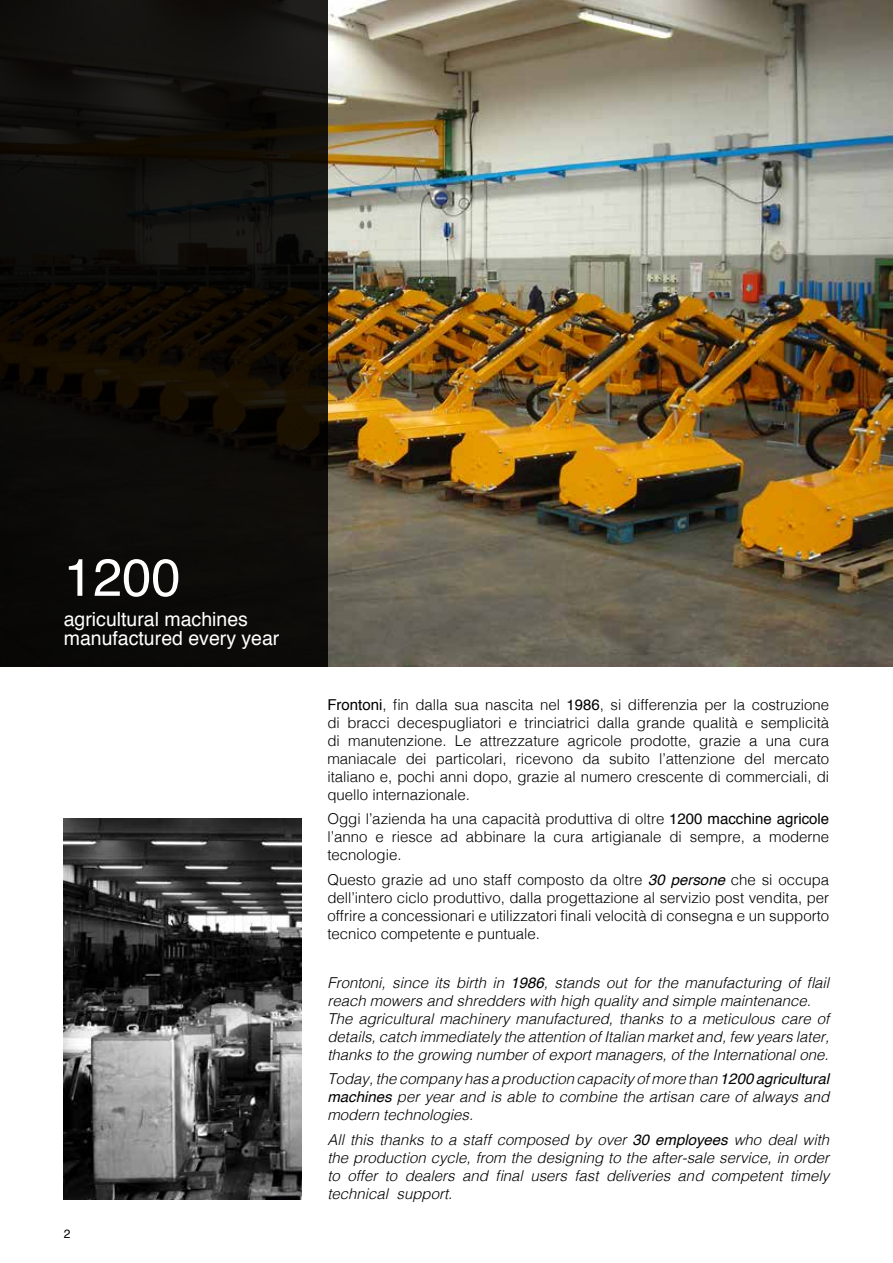
<style>
.page{position:relative;width:893px;height:1263px;background:#fff}
.page>*{position:absolute;margin:0;border:0;box-sizing:border-box;transform-origin:0 0}
.t1{font:52.5px "Helvetica";color:#fff}
.t2{font:19.5px/19.5px "Helvetica";color:#fff}
.t3{font:300 15px/18px "Helvetica";color:#000;text-align:justify}
.t4{font:italic 300 15px/18px "Helvetica";color:#000;text-align:justify}
.t5{font:12px "Helvetica";color:#000}
.s1{font-weight:400}
.s2{font-weight:400;font-style:italic}
</style>
<div class="page">
<img style="left:327px;top:0;width:566px;height:666px">
<div style="left:0;top:0;width:327px;height:666px;background:linear-gradient(to bottom,#14120e,#0a0805)"></div>
<img style="left:64px;top:819px;width:238px;height:380px">
<h1 class="t1" style="left:64px;top:537px;width:118px">1200</h1>
<h2 class="t2" style="left:64px;top:610px;width:217px">agricultural machines manufactured every year</h2>
<p class="t5" style="left:64px;top:1224px;width:8px">2</p>
<p class="t3" style="left:327px;top:694px;width:503px"><span class="s1">Frontoni</span>, fin dalla sua nascita nel <span class="s1">1986</span>, si differenzia per la costruzione di bracci decespugliatori e trinciatrici dalla grande qualità e semplicità di manutenzione. Le attrezzature agricole prodotte, grazie a una cura maniacale dei particolari, ricevono da subito l’attenzione del mercato italiano e, pochi anni dopo, grazie al numero crescente di commerciali, di quello internazionale.</p>
<p class="t3" style="left:327px;top:809px;width:503px">Oggi l’azienda ha una capacità produttiva di oltre <span class="s1">1200 macchine agricole </span>l’anno e riesce ad abbinare la cura artigianale di sempre, a moderne tecnologie.</p>
<p class="t3" style="left:327px;top:870px;width:503px">Questo grazie ad uno staff composto da oltre <span class="s2">30 persone</span> che si occupa dell’intero ciclo produttivo, dalla progettazione al servizio post vendita, per offrire a concessionari e utilizzatori finali velocità di consegna e un supporto tecnico competente e puntuale.</p>
<p class="t4" style="left:327px;top:972px;width:503px;text-align:left">Frontoni, since its birth in <span class="s1">1986</span>, stands out for the manufacturing of flail reach mowers and shredders with high quality and simple maintenance.<br>The agricultural machinery manufactured, thanks to a meticulous care of details, catch immediately the attention of Italian market and, few years later, thanks to the growing number of export managers, of the International one.</p>
<p class="t4" style="left:327px;top:1069px;width:503px">Today, the company has a production capacity of more than <span class="s1">1200 agricultural machines</span> per year and is able to combine the artisan care of always and modern technologies.</p>
<p class="t4" style="left:327px;top:1130px;width:503px">All this thanks to a staff composed by over <span class="s1">30 employees</span> who deal with the production cycle, from the designing to the after-sale service, in order to offer to dealers and final users fast deliveries and competent timely technical support.</p>
</div>
